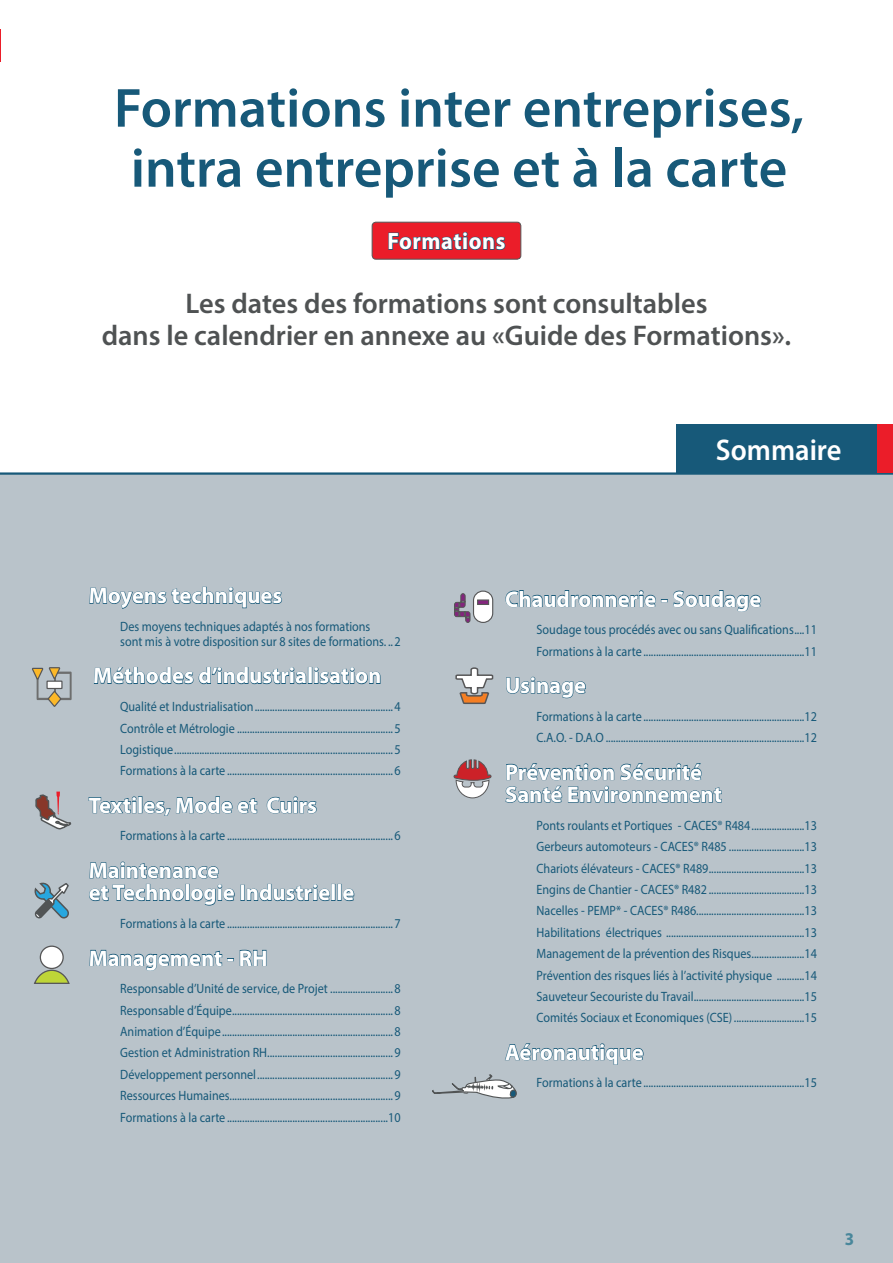
<style>
.page{position:relative;width:893px;height:1263px;background:#fff}
.page>*{position:absolute;margin:0;border:0;box-sizing:border-box;transform-origin:0 0}
.t1{font:600 55.5px/60px "Myriad Pro";color:#175979;text-align:center}
.t2{font:600 30px "Myriad Pro";color:#fff;scale:.95 1}
.t3{font:600 28.5px/31.5px "Myriad Pro";color:#4f5253;text-align:center}
.t4{font:700 23.7px "Myriad Pro";letter-spacing:.025em;color:#fff;scale:.94 1}
.t5{font:700 22.5px/22.5px "Myriad Pro";color:#fff}
.t6{font:700 18px "Myriad Pro";color:#49879b;scale:.94 1}
.t7{font:13.5px/21.5px "Myriad Pro";color:#175979;scale:.9 1}
</style>
<div class="page">
<div style="left:0;top:474px;width:893px;height:789px;background:#b9c3ca"></div>
<hr style="left:0;top:472px;width:893px;height:3px;background:#175979">
<svg style="left:89px;top:586px;width:193px;height:23px"></svg>
<svg style="left:94px;top:667px;width:213px;height:18px"></svg>
<div style="left:308px;top:667px;width:4px;height:17px;border:1px solid #175979"></div>
<svg style="left:314px;top:667px;width:67px;height:18px"></svg>
<svg style="left:88px;top:796px;width:48px;height:18px"></svg>
<div style="left:138px;top:796px;width:4px;height:17px;border:1px solid #175979"></div>
<svg style="left:143px;top:796px;width:114px;height:20px"></svg>
<svg style="left:266px;top:796px;width:51px;height:18px"></svg>
<svg style="left:89px;top:861px;width:146px;height:45px"></svg>
<div style="left:240px;top:885px;width:5px;height:16px;border:1px solid #175979"></div>
<svg style="left:246px;top:883px;width:84px;height:19px"></svg>
<div style="left:331px;top:884px;width:4px;height:17px;border:1px solid #175979"></div>
<div style="left:337px;top:884px;width:5px;height:17px;border:1px solid #175979"></div>
<svg style="left:343px;top:888px;width:12px;height:13px"></svg>
<svg style="left:89px;top:949px;width:178px;height:22px"></svg>
<div style="left:372px;top:222px;width:149px;height:37px;background:#eb1d29;border-radius:4px"></div>
<div style="left:372px;top:222px;width:149px;height:38px;border:1px solid #555;border-radius:4px"></div>
<svg style="left:388px;top:232px;width:118px;height:28px"></svg>
<div style="left:40px;top:945px;width:24px;height:24px;background:#fff;border:1px solid #565657;border-radius:50%"></div>
<svg style="left:33px;top:969px;width:37px;height:15px"></svg>
<svg style="left:32px;top:667px;width:40px;height:40px"></svg>
<svg style="left:34px;top:882px;width:35px;height:37px"></svg>
<svg style="left:454px;top:590px;width:40px;height:33px"></svg>
<svg style="left:505px;top:590px;width:256px;height:22px"></svg>
<svg style="left:506px;top:677px;width:80px;height:22px"></svg>
<svg style="left:505px;top:763px;width:217px;height:40px"></svg>
<svg style="left:454px;top:759px;width:38px;height:39px"></svg>
<svg style="left:455px;top:667px;width:39px;height:37px"></svg>
<svg style="left:432px;top:1043px;width:212px;height:56px"></svg>
<svg style="left:35px;top:791px;width:36px;height:39px"></svg>
<div style="left:676px;top:424px;width:205px;height:49px;background:#175979"></div>
<div style="left:878px;top:424px;width:15px;height:49px;background:#eb1d29"></div>
<h1 class="t1" style="left:114px;top:77px;width:692px">Formations inter entreprises, intra entreprise et à la carte</h1>
<h3 class="t4" style="left:388px;top:226px;width:127px">Formations</h3>
<h3 class="t3" style="left:102px;top:287px;width:691px">Les dates des formations sont consultables<br>dans le calendrier en annexe au «Guide des Formations».</h3>
<h3 class="t5" style="left:89px;top:584px;width:195px">Moyens techniques</h3>
<p class="t7" style="left:120px;top:619px;width:313px;line-height:15px">Des moyens techniques adaptés à nos formations<br>sont mis à votre disposition sur 8 sites de formations. ..2</p>
<h3 class="t5" style="left:93px;top:664px;width:290px">Méthodes d’industrialisation</h3>
<p class="t7" style="left:120px;top:696px;width:313px;text-align:justify">Qualité et Industrialisation.......................................................4<br>Contrôle et Métrologie ..............................................................5<br>Logistique.......................................................................................5<br>Formations à la carte ..................................................................6</p>
<h3 class="t5" style="left:89px;top:793px;width:230px">Textiles, Mode et Cuirs</h3>
<p class="t7" style="left:120px;top:825px;width:313px">Formations à la carte ..................................................................6</p>
<h3 class="t5" style="left:89px;top:858px;width:267px">Maintenance<br>et Technologie Industrielle</h3>
<p class="t7" style="left:120px;top:913px;width:313px">Formations à la carte ..................................................................7</p>
<h3 class="t5" style="left:89px;top:946px;width:180px">Management - RH</h3>
<p class="t7" style="left:120px;top:978px;width:313px;text-align:justify">Responsable d’Unité de service, de Projet .........................8<br>Responsable d’Équipe................................................................8<br>Animation d’Équipe....................................................................8<br>Gestion et Administration RH..................................................9<br>Développement personnel......................................................9<br>Ressources Humaines.................................................................9<br>Formations à la carte ................................................................10</p>
<h2 class="t2" style="left:716px;top:431px;width:134px">Sommaire</h2>
<h3 class="t5" style="left:505px;top:587px;width:258px">Chaudronnerie - Soudage</h3>
<p class="t7" style="left:537px;top:619px;width:313px">Soudage tous procédés avec ou sans Qualifications....11<br>Formations à la carte ................................................................11</p>
<h3 class="t5" style="left:505px;top:673px;width:83px">Usinage</h3>
<p class="t7" style="left:537px;top:705px;width:313px">Formations à la carte ................................................................12<br>C.A.O. - D.A.O...............................................................................12</p>
<h3 class="t5" style="left:505px;top:760px;width:218px">Prévention Sécurité<br>Santé Environnement</h3>
<p class="t7" style="left:537px;top:814px;width:313px;text-align:justify">Ponts roulants et Portiques - CACES® R484.....................13<br>Gerbeurs automoteurs - CACES® R485 ..............................13<br>Chariots élévateurs - CACES® R489......................................13<br>Engins de Chantier - CACES® R482 ......................................13<br>Nacelles - PEMP* - CACES® R486...........................................13<br>Habilitations électriques .......................................................13<br>Management de la prévention des Risques.....................14<br>Prévention des risques liés à l’activité physique ...........14<br>Sauveteur Secouriste du Travail............................................15<br>Comités Sociaux et Economiques (CSE) ............................15</p>
<h3 class="t5" style="left:505px;top:1040px;width:140px">Aéronautique</h3>
<p class="t7" style="left:537px;top:1072px;width:313px">Formations à la carte ................................................................15</p>
<h3 class="t6" style="left:835px;top:1227px;width:22px">33</h3>
</div>
